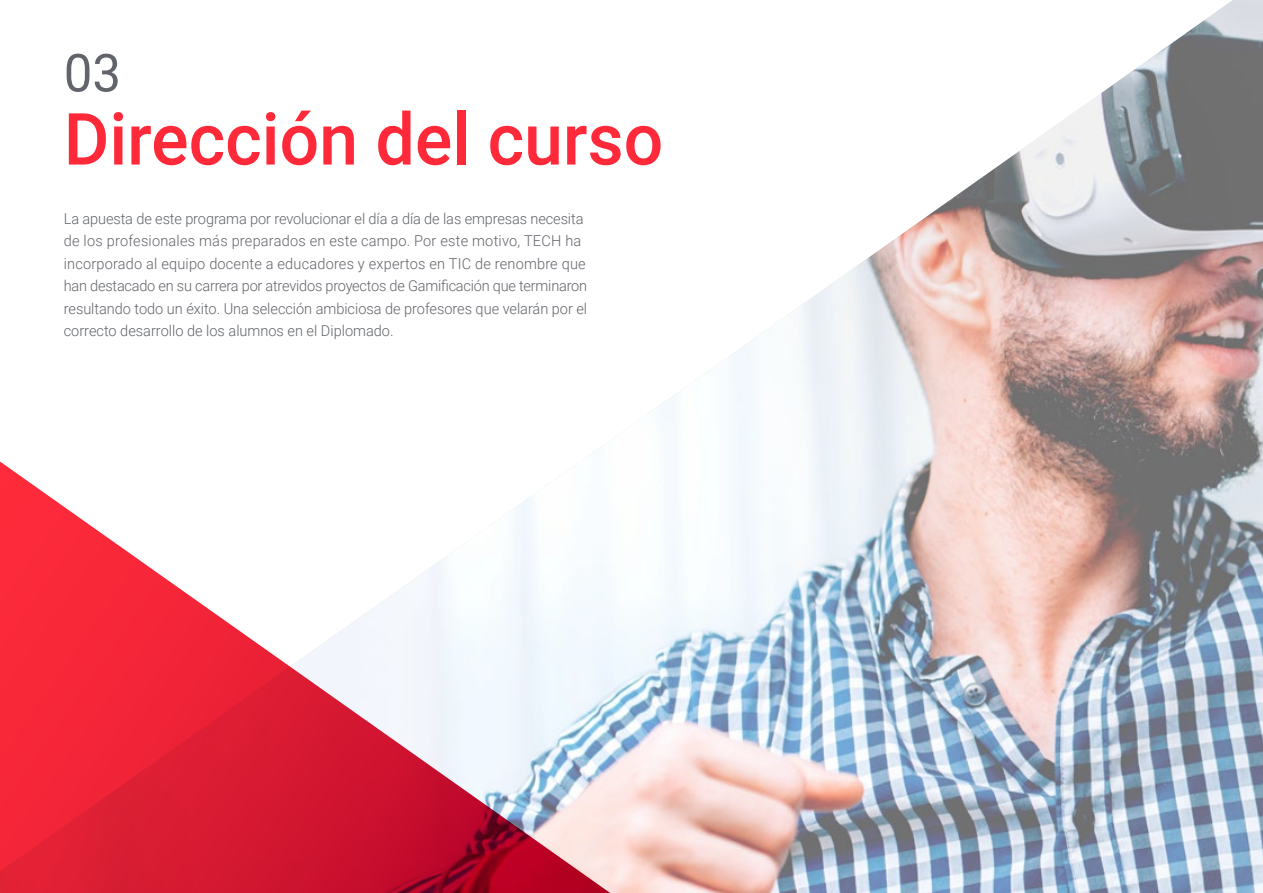
<style>
.page{position:relative;width:1263px;height:893px;background:#fff}
.page>*{position:absolute;margin:0;border:0;box-sizing:border-box;transform-origin:0 0}
.t1{font:500 72px "Roboto";color:#ff293a}
.t2{font:52.5px "Roboto";color:#61646a}
.t3{font:300 15px/22.5px "Roboto";color:#61646a}
</style>
<div class="page">
<img style="left:604px;top:0;width:659px;height:893px">
<svg style="left:0;top:446px;width:640px;height:447px"></svg>
<h2 class="t2" style="left:64px;top:36px;width:59px">03</h2>
<h1 class="t1" style="left:64px;top:89px;width:601px">Dirección del curso</h1>
<p class="t3" style="left:64px;top:207px;width:525px">La apuesta de este programa por revolucionar el día a día de las empresas necesita de los profesionales más preparados en este campo. Por este motivo, TECH ha incorporado al equipo docente a educadores y expertos en TIC de renombre que han destacado en su carrera por atrevidos proyectos de Gamificación que terminaron resultando todo un éxito. Una selección ambiciosa de profesores que velarán por el correcto desarrollo de los alumnos en el Diplomado.</p>
</div>
